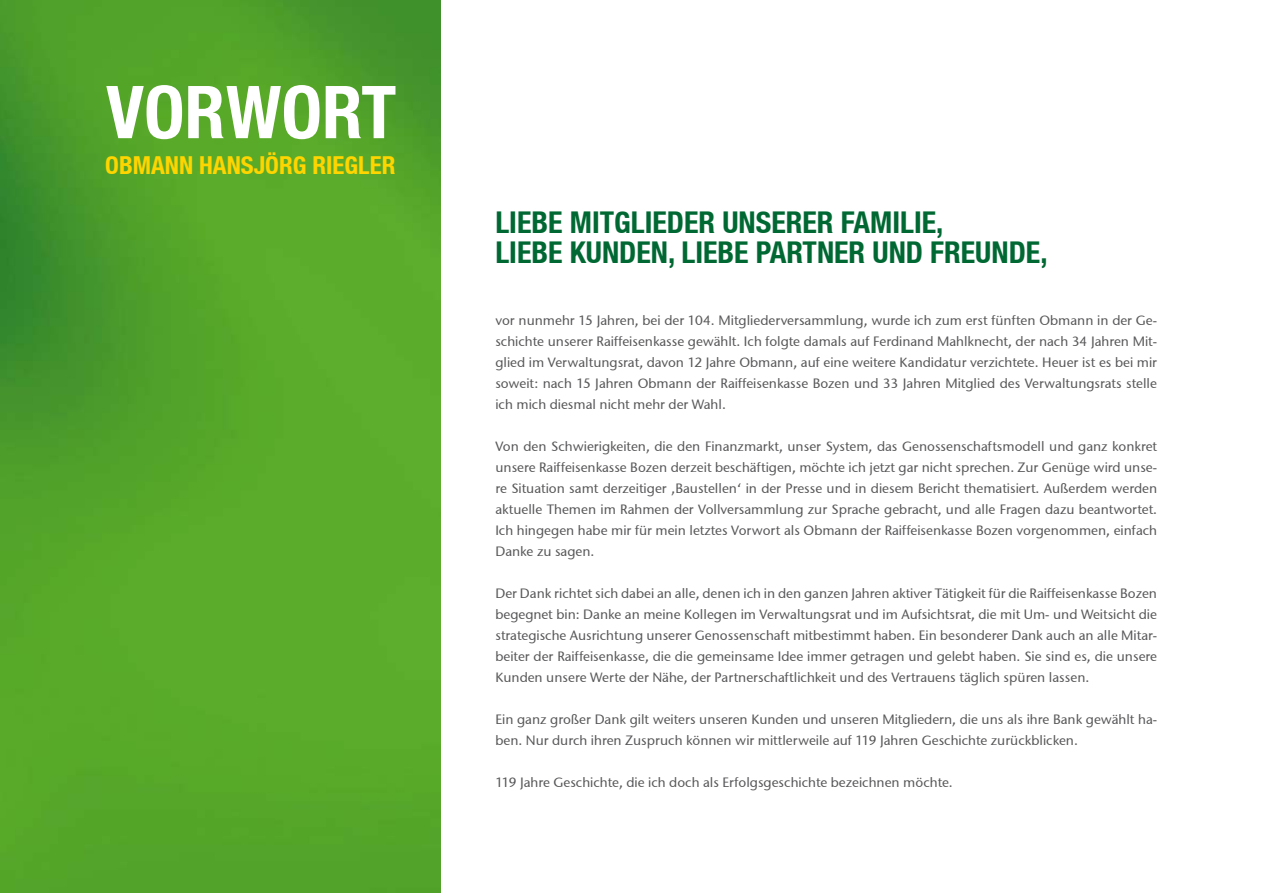
<style>
.page{position:relative;width:1263px;height:893px;background:#fff}
.page>*{position:absolute;margin:0;border:0;box-sizing:border-box;transform-origin:0 0}
.t1{font:700 condensed 30px/30px "Helvetica Neue LT";color:#006832}
.t2{font:700 condensed 24.75px "Helvetica Neue LT";color:#ffd500}
.t3{font:13.5px/21px "Stone Sans ITCTT Medium";color:#58585a;text-align:justify}
</style>
<div class="page">
<img style="left:0;top:0;width:440px;height:893px">
<svg style="left:106px;top:85px;width:289px;height:54px"></svg>
<h2 class="t2" style="left:105px;top:151px;width:292px">OBMANN HANSJÖRG RIEGLER</h2>
<h1 class="t1" style="left:495px;top:207px;width:554px">LIEBE MITGLIEDER UNSERER FAMILIE,<br>LIEBE KUNDEN, LIEBE PARTNER UND FREUNDE,</h1>
<p class="t3" style="left:495px;top:310px;width:663px">vor nunmehr 15 Jahren, bei der 104. Mitgliederversammlung, wurde ich zum erst fünften Obmann in der Ge&shy;schichte unserer Raiffeisenkasse gewählt. Ich folgte damals auf Ferdinand Mahlknecht, der nach 34 Jahren Mit&shy;glied im Verwaltungsrat, davon 12 Jahre Obmann, auf eine weitere Kandidatur verzichtete. Heuer ist es bei mir soweit: nach 15 Jahren Obmann der Raiffeisenkasse Bozen und 33 Jahren Mitglied des Verwaltungsrats stelle ich mich diesmal nicht mehr der Wahl.</p>
<p class="t3" style="left:495px;top:436px;width:663px">Von den Schwierigkeiten, die den Finanzmarkt, unser System, das Genossenschaftsmodell und ganz konkret unsere Raiffeisenkasse Bozen derzeit beschäftigen, möchte ich jetzt gar nicht sprechen. Zur Genüge wird unse&shy;re Situation samt derzeitiger ‚Baustellen‘ in der Presse und in diesem Bericht thematisiert. Außerdem werden aktuelle Themen im Rahmen der Vollversammlung zur Sprache gebracht, und alle Fragen dazu beantwortet.<br>Ich hingegen habe mir für mein letztes Vorwort als Obmann der Raiffeisenkasse Bozen vorgenommen, einfach Danke zu sagen.</p>
<p class="t3" style="left:495px;top:583px;width:663px">Der Dank richtet sich dabei an alle, denen ich in den ganzen Jahren aktiver Tätigkeit für die Raiffeisenkasse Bozen begegnet bin: Danke an meine Kollegen im Verwaltungsrat und im Aufsichtsrat, die mit Um- und Weitsicht die strategische Ausrichtung unserer Genossenschaft mitbestimmt haben. Ein besonderer Dank auch an alle Mitar&shy;beiter der Raiffeisenkasse, die die gemeinsame Idee immer getragen und gelebt haben. Sie sind es, die unsere Kunden unsere Werte der Nähe, der Partnerschaftlichkeit und des Vertrauens täglich spüren lassen.</p>
<p class="t3" style="left:495px;top:709px;width:663px">Ein ganz großer Dank gilt weiters unseren Kunden und unseren Mitgliedern, die uns als ihre Bank gewählt ha&shy;ben. Nur durch ihren Zuspruch können wir mittlerweile auf 119 Jahren Geschichte zurückblicken.</p>
<p class="t3" style="left:495px;top:772px;width:459px">119 Jahre Geschichte, die ich doch als Erfolgsgeschichte bezeichnen möchte.</p>
</div>
